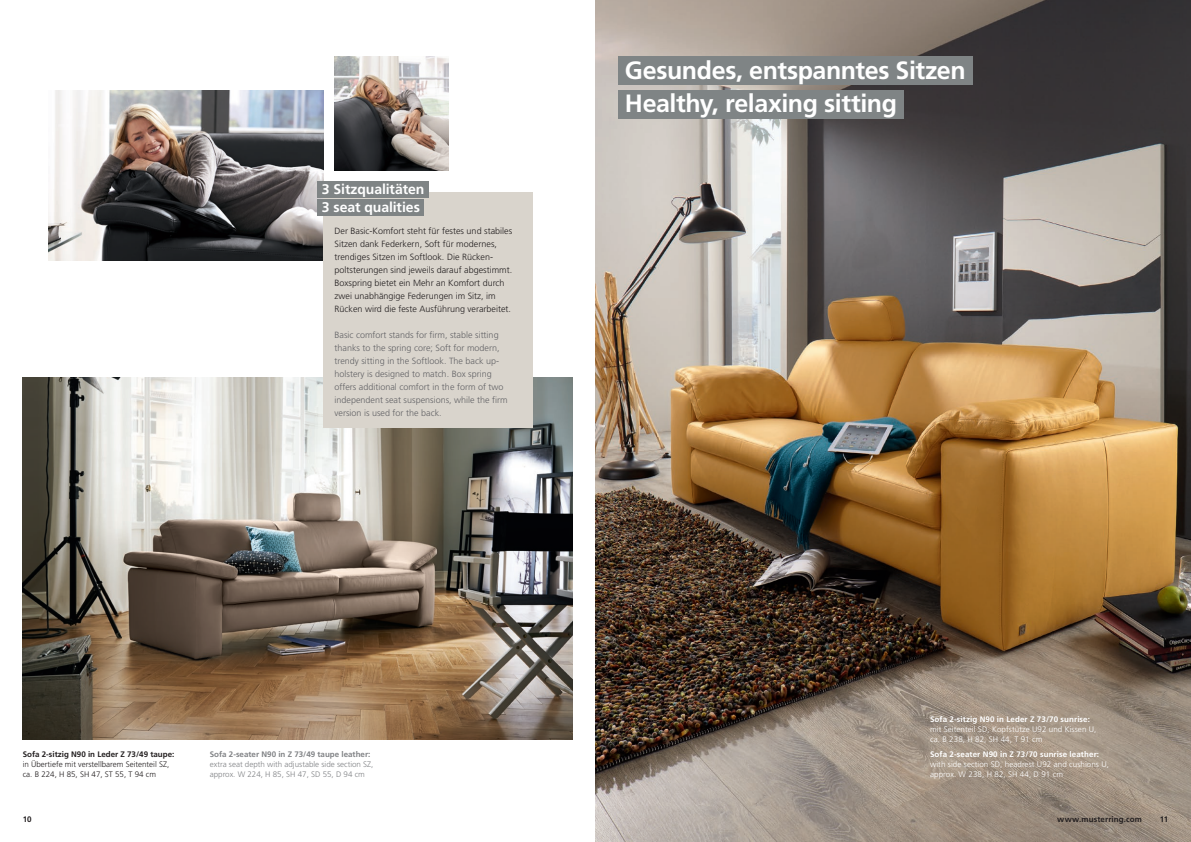
<style>
.page{position:relative;width:1191px;height:842px;background:#fff}
.page>*{position:absolute;margin:0;border:0;box-sizing:border-box;transform-origin:0 0}
.t1{font:700 25px/33.2px "Frutiger LT Std";letter-spacing:-.015em;color:#fff}
.t2{font:700 14px/18.4px "Frutiger LT Std";letter-spacing:-.005em;color:#fff}
.t3{font:300 9px/13px "Frutiger LT Std";color:#231f20}
.t4{font:300 9px/13px "Frutiger LT Std";color:#636366}
.t5{font:300 8px/10px "Frutiger LT Std";letter-spacing:.01em;color:#fff}
.t6{font:700 8px "Frutiger LT Std";letter-spacing:.01em;color:#fff}
.t7{font:300 8px/10px "Frutiger LT Std";color:#808285}
.t8{font:300 8px/10px "Frutiger LT Std";color:#231f20}
.t9{font:700 8px "Frutiger LT Std";color:#231f20}
.t10{font:700 8px "Frutiger LT Std";color:#808285}
</style>
<div class="page">
<img style="left:48px;top:91px;width:275px;height:170px">
<img style="left:334px;top:57px;width:114px;height:113px">
<img style="left:595px;top:0;width:596px;height:842px">
<img style="left:23px;top:377px;width:550px;height:363px">
<div style="left:323px;top:192px;width:210px;height:235px;background:#d9d4cc"></div>
<div style="left:618px;top:57px;width:354px;height:28px;background:#7f8485"></div>
<div style="left:618px;top:90px;width:286px;height:28px;background:#7f8485"></div>
<div style="left:317px;top:181px;width:112px;height:16px;background:#7f8485"></div>
<div style="left:317px;top:200px;width:107px;height:16px;background:#7f8485"></div>
<h2 class="t2" style="left:322px;top:180px;width:104px">3 Sitzqualitäten<br>3 seat qualities</h2>
<p class="t3" style="left:334px;top:224px;width:179px">Der Basic-Komfort steht für festes und stabiles Sitzen dank Federkern, Soft für modernes, trendiges Sitzen im Softlook. Die Rücken&shy;poltsterungen sind jeweils darauf abgestimmt.<br>Boxspring bietet ein Mehr an Komfort durch zwei unabhängige Federungen im Sitz, im Rücken wird die feste Ausführung verarbeitet.</p>
<p class="t4" style="left:334px;top:328px;width:175px">Basic comfort stands for firm, stable sitting thanks to the spring core; Soft for modern, trendy sitting in the Softlook. The back up&shy;holstery is designed to match. Box spring offers additional comfort in the form of two independent seat suspensions, while the firm version is used for the back.</p>
<h1 class="t1" style="left:625px;top:54px;width:342px">Gesundes, entspanntes Sitzen<br>Healthy, relaxing sitting</h1>
<p class="t9" style="left:23px;top:750px;width:153px">Sofa 2-sitzig N90 in Leder Z 73/49 taupe:</p>
<p class="t8" style="left:23px;top:760px;width:148px">in Übertiefe mit verstellbarem Seitenteil SZ, ca. B 224, H 85, SH 47, ST 55, T 94 cm</p>
<p class="t10" style="left:210px;top:750px;width:162px">Sofa 2-seater N90 in Z 73/49 taupe leather:</p>
<p class="t7" style="left:210px;top:760px;width:165px">extra seat depth with adjustable side section SZ, approx. W 224, H 85, SH 47, SD 55, D 94 cm</p>
<p class="t6" style="left:930px;top:715px;width:161px">Sofa 2-sitzig N90 in Leder Z 73/70 sunrise:</p>
<p class="t5" style="left:930px;top:725px;width:168px">mit Seitenteil SD, Kopfstütze U92 und Kissen U, ca. B 238, H 82, SH 44, T 91 cm</p>
<p class="t6" style="left:930px;top:750px;width:170px">Sofa 2-seater N90 in Z 73/70 sunrise leather:</p>
<p class="t5" style="left:930px;top:760px;width:180px">with side section SD, headrest U92 and cushions U, approx. W 238, H 82, SH 44, D 91 cm</p>
<p class="t9" style="left:23px;top:815px;width:10px">10</p>
<p class="t9" style="left:1057px;top:815px;width:86px">www.musterring.com</p>
<p class="t9" style="left:1159px;top:815px;width:10px">11</p>
</div>
